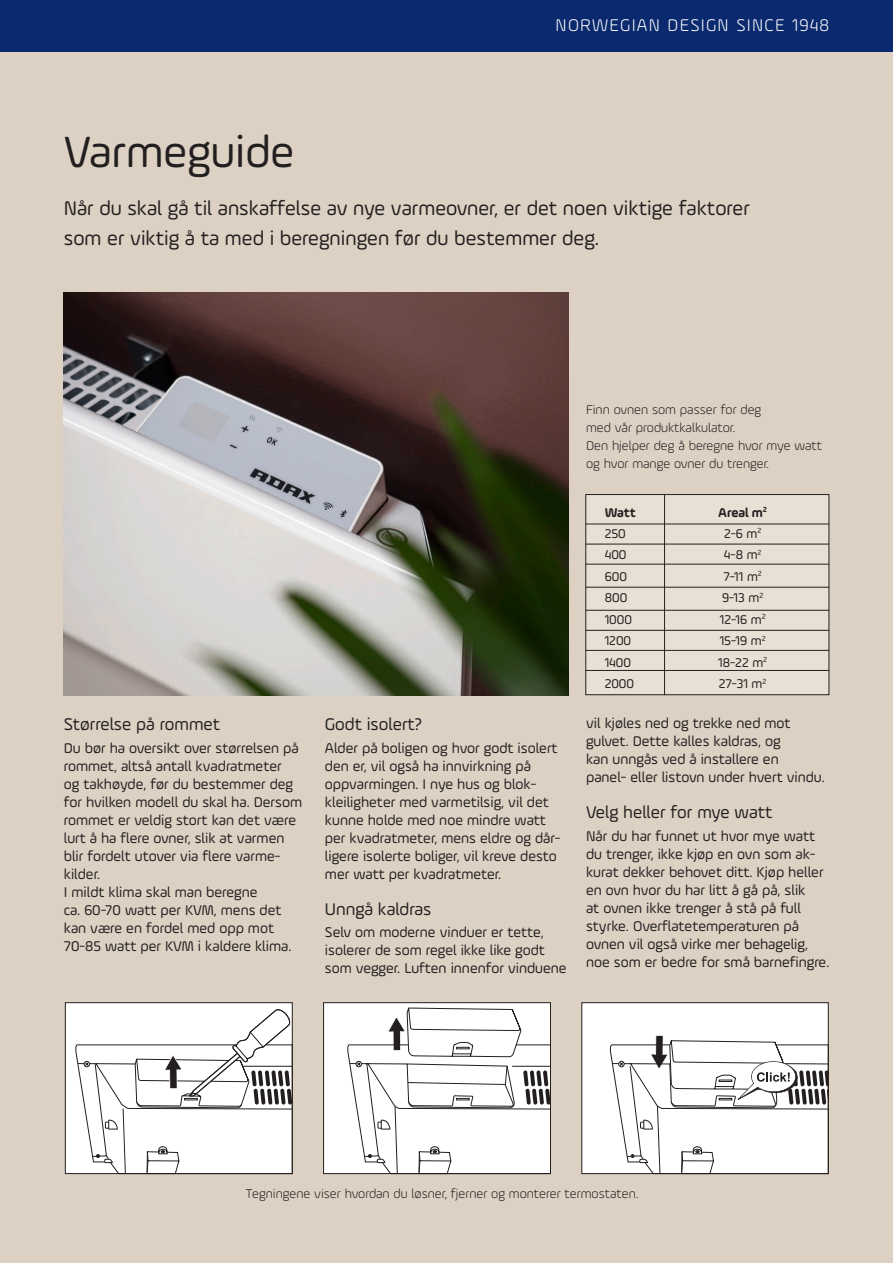
<style>
.page{position:relative;width:893px;height:1263px;background:#ddd1c3}
.page>*{position:absolute;margin:0;border:0;box-sizing:border-box;transform-origin:0 0}
.t1{font:46.5px "Ample Soft";color:#231f20}
.t2{font:21px "Ample Soft";color:#231f20}
.t3{font:18px "Ample Soft";color:#231f20}
.t4{font:300 18px "Ample Soft";letter-spacing:.07em;color:#fff}
.t5{font:15px/18px "Ample Soft";color:#231f20}
.t6{font:300 13.5px/18px "Ample Soft";color:#231f20}
.t7{font:13.5px "Ample Soft";color:#231f20}
.t8{font:700 13.5px "Ample Soft";color:#231f20}
</style>
<div class="page">
<img style="left:64px;top:292px;width:504px;height:403px">
<div style="left:586px;top:494px;width:243px;height:201px;background:#e8e0d4"></div>
<div style="left:585px;top:494px;width:244px;height:201px;border:1px solid #231f20"></div>
<div style="left:0;top:0;width:893px;height:51px;background:#0a296e"></div>
<hr style="left:585px;top:524px;width:244px;height:1px;background:#231f20">
<hr style="left:664px;top:494px;width:1px;height:201px;background:#231f20">
<hr style="left:585px;top:544px;width:244px;height:1px;background:#231f20">
<hr style="left:585px;top:564px;width:244px;height:1px;background:#231f20">
<hr style="left:585px;top:587px;width:244px;height:1px;background:#231f20">
<hr style="left:585px;top:610px;width:244px;height:1px;background:#231f20">
<hr style="left:585px;top:630px;width:244px;height:1px;background:#231f20">
<hr style="left:585px;top:650px;width:244px;height:1px;background:#231f20">
<hr style="left:585px;top:670px;width:244px;height:1px;background:#231f20">
<div style="left:65px;top:1002px;width:228px;height:172px;background:#fff;border:1px solid #231f20"></div>
<svg style="left:75px;top:1008px;width:218px;height:166px"></svg>
<div style="left:323px;top:1002px;width:228px;height:172px;background:#fff;border:1px solid #231f20"></div>
<svg style="left:347px;top:1007px;width:204px;height:167px"></svg>
<div style="left:581px;top:1002px;width:248px;height:172px;background:#fff;border:1px solid #231f20"></div>
<svg style="left:610px;top:1035px;width:219px;height:139px"></svg>
<p class="t1" style="left:64px;top:124px;width:232px">Varmeguide</p>
<p class="t4" style="left:556px;top:15px;width:275px">NORWEGIAN DESIGN SINCE 1948</p>
<p class="t2" style="left:64px;top:196px;width:688px">Når du skal gå til anskaffelse av nye varmeovner, er det noen viktige faktorer</p>
<p class="t2" style="left:64px;top:226px;width:537px">som er viktig å ta med i beregningen før du bestemmer deg.</p>
<p class="t6" style="left:586px;top:400px;width:177px">Finn ovnen som passer for deg</p>
<p class="t6" style="left:586px;top:418px;width:151px">med vår produktkalkulator.</p>
<p class="t6" style="left:586px;top:436px;width:238px">Den hjelper deg å beregne hvor mye watt og hvor mange ovner du trenger.</p>
<p class="t3" style="left:64px;top:714px;width:158px">Størrelse på rommet</p>
<p class="t5" style="left:64px;top:739px;width:240px">Du bør ha oversikt over størrelsen på rommet, altså antall kvadratmeter<br>og takhøyde, før du bestemmer deg for hvilken modell du skal ha. Dersom rommet er veldig stort kan det være lurt å ha flere ovner, slik at varmen blir fordelt utover via flere varme&shy;kilder.</p>
<p class="t5" style="left:64px;top:883px;width:195px">I mildt klima skal man beregne</p>
<p class="t5" style="left:64px;top:901px;width:219px">ca. 60-70 watt per KVM, mens det</p>
<p class="t5" style="left:64px;top:919px;width:212px">kan være en fordel med opp mot</p>
<p class="t5" style="left:64px;top:937px;width:229px">70-85 watt per KVM i kaldere klima.</p>
<p class="t3" style="left:325px;top:714px;width:99px">Godt isolert?</p>
<p class="t5" style="left:325px;top:739px;width:237px">Alder på boligen og hvor godt isolert den er, vil også ha innvirkning på oppvarmingen. I nye hus og blok&shy;kleiligheter med varmetilsig, vil det kunne holde med noe mindre watt per kvadratmeter, mens eldre og dår&shy;ligere isolerte boliger, vil kreve desto mer watt per kvadratmeter.</p>
<p class="t3" style="left:325px;top:898px;width:108px">Unngå kaldras</p>
<p class="t5" style="left:325px;top:923px;width:243px">Selv om moderne vinduer er tette, isolerer de som regel ikke like godt som vegger. Luften innenfor vinduene</p>
<p class="t8" style="left:605px;top:504px;width:32px">Watt</p>
<p class="t8" style="left:718px;top:504px;width:50px">Areal m<sup>2</sup></p>
<p class="t7" style="left:605px;top:525px;width:23px">250</p>
<p class="t7" style="left:724px;top:525px;width:39px">2-6 m<sup>2</sup></p>
<p class="t7" style="left:605px;top:547px;width:23px">400</p>
<p class="t7" style="left:724px;top:547px;width:39px">4-8 m<sup>2</sup></p>
<p class="t7" style="left:605px;top:568px;width:24px">600</p>
<p class="t7" style="left:724px;top:568px;width:40px">7-11 m<sup>2</sup></p>
<p class="t7" style="left:605px;top:590px;width:24px">800</p>
<p class="t7" style="left:722px;top:590px;width:43px">9-13 m<sup>2</sup></p>
<p class="t7" style="left:605px;top:611px;width:29px">1000</p>
<p class="t7" style="left:720px;top:611px;width:47px">12-16 m<sup>2</sup></p>
<p class="t7" style="left:605px;top:633px;width:28px">1200</p>
<p class="t7" style="left:720px;top:633px;width:47px">15-19 m<sup>2</sup></p>
<p class="t7" style="left:605px;top:654px;width:28px">1400</p>
<p class="t7" style="left:718px;top:654px;width:50px">18-22 m<sup>2</sup></p>
<p class="t7" style="left:605px;top:676px;width:31px">2000</p>
<p class="t7" style="left:719px;top:676px;width:49px">27-31 m<sup>2</sup></p>
<p class="t5" style="left:586px;top:714px;width:206px">vil kjøles ned og trekke ned mot</p>
<p class="t5" style="left:586px;top:732px;width:196px">gulvet. Dette kalles kaldras, og</p>
<p class="t5" style="left:586px;top:750px;width:194px">kan unngås ved å installere en</p>
<p class="t5" style="left:586px;top:768px;width:240px">panel- eller listovn under hvert vindu.</p>
<p class="t3" style="left:586px;top:801px;width:188px">Velg heller for mye watt</p>
<p class="t5" style="left:586px;top:826px;width:245px">Når du har funnet ut hvor mye watt du trenger, ikke kjøp en ovn som ak&shy;kurat dekker behovet ditt. Kjøp heller en ovn hvor du har litt å gå på, slik<br>at ovnen ikke trenger å stå på full styrke. Overflatetemperaturen på ovnen vil også virke mer behagelig, noe som er bedre for små barnefingre.</p>
<p class="t6" style="left:246px;top:1184px;width:394px">Tegningene viser hvordan du løsner, fjerner og monterer termostaten.</p>
</div>
